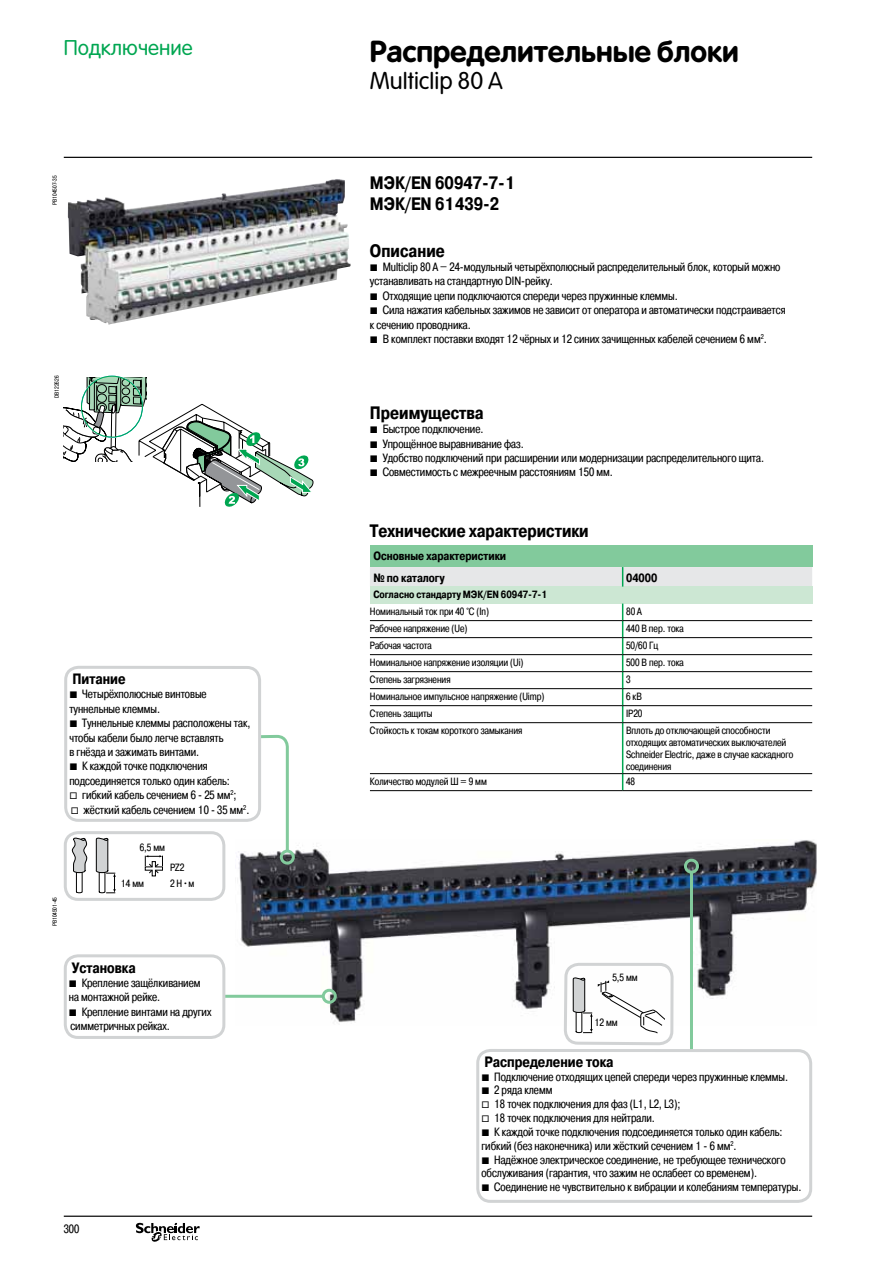
<style>
.page{position:relative;width:893px;height:1263px;background:#fff}
.page>*{position:absolute;margin:0;border:0;box-sizing:border-box;transform-origin:0 0}
.t1{font:700 30px "Rotonda";color:#000}
.t2{font:24px "Rotonda";color:#000}
.t3{font:21px "Rotonda";color:#00a651}
.t4{font:700 18px/21.6px "Pragmatica Cond C";color:#000}
.t5{font:700 15px "Pragmatica Cond C";color:#000}
.t6{font:12px/14.4px "Pragmatica Cond C";color:#000}
.t7{font:700 12px/21.3px "Pragmatica Cond C";color:#000}
.t8{font:10.5px/12px "Pragmatica Cond C";color:#000}
.t9{font:700 10.5px/17px "Pragmatica Cond C";color:#000}
.t10{font:6px "Pragmatica Cond C";color:#000}
.s1{font-family:"Graph Schneider"}
.s2{font-weight:400}
</style>
<div class="page">
<hr style="left:64px;top:157px;width:748px;height:1px;background:#000">
<hr style="left:64px;top:1215px;width:748px;height:2px;background:#000">
<svg style="left:136px;top:1223px;width:64px;height:19px"></svg>
<img style="left:236px;top:840px;width:581px;height:182px">
<hr style="left:690px;top:872px;width:3px;height:178px;background:#82ca9c">
<div style="left:684px;top:859px;width:15px;height:15px;border:3px solid #82ca9c;border-radius:50%"></div>
<svg style="left:257px;top:734px;width:33px;height:120px"></svg>
<div style="left:280px;top:849px;width:15px;height:15px;border:3px solid #82ca9c;border-radius:50%"></div>
<hr style="left:224px;top:995px;width:99px;height:3px;background:#82ca9c">
<div style="left:322px;top:989px;width:15px;height:15px;border:3px solid #82ca9c;border-radius:50%"></div>
<svg style="left:64px;top:376px;width:249px;height:131px"></svg>
<div style="left:81px;top:376px;width:62px;height:61px;border:1px solid #00a651;border-radius:50%"></div>
<div style="left:64px;top:666px;width:197px;height:156px;border:3px solid #d1d3d4;border-radius:13px"></div>
<div style="left:476px;top:1049px;width:336px;height:154px;border:3px solid #d1d3d4;border-radius:13px"></div>
<div style="left:64px;top:954px;width:161px;height:85px;border:3px solid #d1d3d4;border-radius:13px"></div>
<img style="left:68px;top:179px;width:283px;height:146px">
<svg style="left:95px;top:838px;width:21px;height:55px"></svg>
<svg style="left:72px;top:838px;width:16px;height:55px"></svg>
<svg style="left:145px;top:855px;width:18px;height:21px"></svg>
<div style="left:64px;top:831px;width:161px;height:70px;border:3px solid #d1d3d4;border-radius:13px"></div>
<svg style="left:562px;top:156px;width:113px;height:890px"></svg>
<svg style="left:573px;top:977px;width:92px;height:59px"></svg>
<div style="left:370px;top:546px;width:442px;height:21px;background:#82ca9c"></div>
<div style="left:370px;top:587px;width:442px;height:17px;background:#cce7d3"></div>
<div style="left:370px;top:567px;width:442px;height:20px;background:#e6e7e8"></div>
<svg style="left:622px;top:604px;width:1px;height:118px"></svg>
<hr style="left:622px;top:723px;width:1px;height:50px;background:#00a651">
<svg style="left:622px;top:774px;width:1px;height:16px"></svg>
<hr style="left:370px;top:620px;width:253px;height:1px;background:#000">
<hr style="left:623px;top:620px;width:189px;height:1px;background:#000">
<hr style="left:370px;top:637px;width:253px;height:1px;background:#000">
<hr style="left:623px;top:637px;width:189px;height:1px;background:#000">
<hr style="left:370px;top:654px;width:253px;height:1px;background:#000">
<hr style="left:623px;top:654px;width:189px;height:1px;background:#000">
<hr style="left:370px;top:671px;width:253px;height:1px;background:#000">
<hr style="left:623px;top:671px;width:189px;height:1px;background:#000">
<hr style="left:370px;top:688px;width:253px;height:1px;background:#000">
<hr style="left:623px;top:688px;width:189px;height:1px;background:#000">
<hr style="left:370px;top:705px;width:253px;height:1px;background:#000">
<hr style="left:623px;top:705px;width:189px;height:1px;background:#000">
<hr style="left:370px;top:722px;width:253px;height:1px;background:#000">
<hr style="left:623px;top:722px;width:189px;height:1px;background:#000">
<hr style="left:370px;top:773px;width:253px;height:1px;background:#000">
<hr style="left:623px;top:773px;width:189px;height:1px;background:#000">
<hr style="left:370px;top:790px;width:253px;height:1px;background:#000">
<hr style="left:623px;top:790px;width:189px;height:1px;background:#000">
<p class="t3" style="left:64px;top:36px;width:130px">Подключение</p>
<p class="t10" style="left:51px;top:205px;width:30px;rotate:-90deg">PB104507-35</p>
<p class="t10" style="left:54px;top:398px;width:24px;rotate:-90deg">DB122626</p>
<p class="t10" style="left:51px;top:926px;width:31px;rotate:-90deg">PB104501-45</p>
<p class="t5" style="left:72px;top:670px;width:55px">Питание</p>
<p class="t6" style="left:69px;top:687px;width:183px"><span class="s1">b</span> Четырёхполюсные винтовые туннельные клеммы.<br><span class="s1">b</span> Туннельные клеммы расположены так, чтобы кабели было легче вставлять<br>в гнёзда и зажимать винтами.<br><span class="s1">b</span> К каждой точке подключения подсоединяется только один кабель:<br><span class="s1">v</span> гибкий кабель сечением 6 - 25 мм<sup>2</sup>;<br><span class="s1">v</span> жёсткий кабель сечением 10 - 35 мм<sup>2</sup>.</p>
<p class="t8" style="left:140px;top:841px;width:27px">6,5 мм</p>
<p class="t8" style="left:121px;top:877px;width:25px">14 мм</p>
<p class="t8" style="left:170px;top:859px;width:26px;line-height:15.8px">PZ2<br>2 Н•м</p>
<p class="t5" style="left:72px;top:959px;width:65px">Установка</p>
<p class="t6" style="left:69px;top:976px;width:144px"><span class="s1">b</span> Крепление защёлкиванием на монтажной рейке.<br><span class="s1">b</span> Крепление винтами на других симметричных рейках.</p>
<p class="t6" style="left:64px;top:1221px;width:17px">300</p>
<p class="t1" style="left:370px;top:34px;width:370px">Распределительные блоки</p>
<p class="t2" style="left:370px;top:67px;width:134px">Multiclip 80 A</p>
<p class="t4" style="left:370px;top:172px;width:147px">МЭК/EN 60947-7-1<br>МЭК/EN 61439-2</p>
<p class="t4" style="left:370px;top:240px;width:76px">Описание</p>
<p class="t6" style="left:370px;top:260px;width:417px"><span class="s1">b</span> Multiclip 80 A – 24-модульный четырёхполюсный распределительный блок, который можно устанавливать на стандартную DIN-рейку.<br><span class="s1">b</span> Отходящие цепи подключаются спереди через пружинные клеммы.<br><span class="s1">b</span> Сила нажатия кабельных зажимов не зависит от оператора и автоматически подстраивается к сечению проводника.<br><span class="s1">b</span> В комплект поставки входят 12 чёрных и 12 синих зачищенных кабелей сечением 6 мм<sup>2</sup>.</p>
<p class="t4" style="left:370px;top:402px;width:115px">Преимущества</p>
<p class="t6" style="left:370px;top:422px;width:396px"><span class="s1">b</span> Быстрое подключение.<br><span class="s1">b</span> Упрощённое выравнивание фаз.<br><span class="s1">b</span> Удобство подключений при расширении или модернизации распределительного щита. <span class="s1">b</span> Совместимость с межреечным расстояниям 150 мм.</p>
<p class="t4" style="left:370px;top:520px;width:220px">Технические характеристики</p>
<p class="t7" style="left:373px;top:545px;width:134px">Основные характеристики № по каталогу</p>
<p class="t9" style="left:370px;top:586px;width:179px;text-indent:3px">Согласно стандарту МЭК/EN 60947-7-1<br><span class="s2">Номинальный ток при 40 °C (In)</span></p>
<p class="t7" style="left:626px;top:567px;width:33px">04000</p>
<p class="t8" style="left:626px;top:606px;width:17px">80 A</p>
<p class="t8" style="left:370px;top:623px;width:99px">Рабочее напряжение (Ue)</p>
<p class="t8" style="left:626px;top:623px;width:59px">440 В пер. тока</p>
<p class="t8" style="left:370px;top:640px;width:63px">Рабочая частота</p>
<p class="t8" style="left:626px;top:640px;width:34px">50/60 Гц</p>
<p class="t8" style="left:370px;top:657px;width:155px">Номинальное напряжение изоляции (Ui)</p>
<p class="t8" style="left:626px;top:657px;width:59px">500 В пер. тока</p>
<p class="t8" style="left:370px;top:674px;width:82px">Степень загрязнения</p>
<p class="t8" style="left:626px;top:674px;width:6px">3</p>
<p class="t8" style="left:370px;top:691px;width:176px">Номинальное импульсное напряжение (Uimp)</p>
<p class="t8" style="left:626px;top:691px;width:17px">6 кВ</p>
<p class="t8" style="left:370px;top:708px;width:64px">Степень защиты</p>
<p class="t8" style="left:626px;top:708px;width:18px">IP20</p>
<p class="t8" style="left:370px;top:725px;width:154px">Стойкость к токам короткого замыкания</p>
<p class="t8" style="left:626px;top:725px;width:169px">Вплоть до отключающей способности отходящих автоматических выключателей Schneider Electric, даже в случае каскадного соединения</p>
<p class="t8" style="left:370px;top:776px;width:118px">Количество модулей Ш = 9 мм</p>
<p class="t8" style="left:626px;top:776px;width:11px">48</p>
<p class="t8" style="left:612px;top:971px;width:27px">5,5 мм</p>
<p class="t8" style="left:594px;top:1016px;width:25px">12 мм</p>
<p class="t5" style="left:484px;top:1054px;width:131px">Распределение тока</p>
<p class="t6" style="left:481px;top:1070px;width:322px;line-height:13.6px"><span class="s1">b</span> Подключение отходящих цепей спереди через пружинные клеммы.<br><span class="s1">b</span> 2 ряда клемм<br><span class="s1">v</span> 18 точек подключения для фаз (L1, L2, L3);<br><span class="s1">v</span> 18 точек подключения для нейтрали.<br><span class="s1">b</span> К каждой точке подключения подсоединяется только один кабель: гибкий (без наконечника) или жёсткий сечением 1 - 6 мм<sup>2</sup>.<br><span class="s1">b</span> Надёжное электрическое соединение, не требующее технического обслуживания (гарантия, что зажим не ослабеет со временем).<br><span class="s1">b</span> Соединение не чувствительно к вибрации и колебаниям температуры.</p>
</div>
